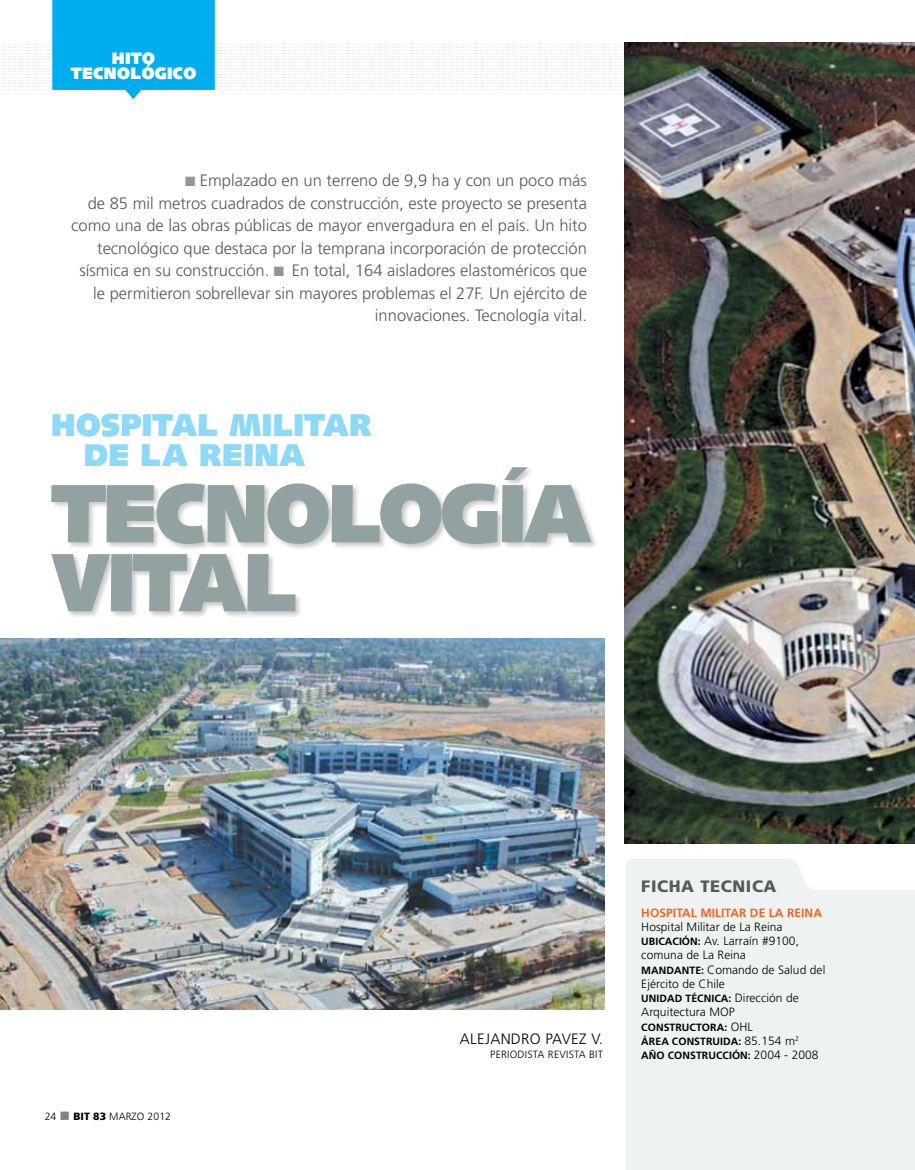
<style>
.page{position:relative;width:915px;height:1170px;background:#fff}
.page>*{position:absolute;margin:0;border:0;box-sizing:border-box;transform-origin:0 0}
.t1{font:900 82.5px/69px "Syntax";letter-spacing:-.03em;color:#92a1a2}
.t2{font:900 31.5px/30px "Syntax";letter-spacing:.005em;color:#8ed8f8}
.t3{font:300 16.5px/22.5px "Frutiger";color:#58595b;text-align:right}
.t4{font:900 16.5px/15px "Syntax";letter-spacing:.02em;color:#fff;text-align:center}
.t5{font:900 16.5px "Frutiger";letter-spacing:.035em;color:#58595b}
.t6{font:300 15px "Frutiger";letter-spacing:.02em;color:#000}
.t7{font:300 12px/14.2px "Frutiger";letter-spacing:.005em;color:#000}
.t8{font:700 12px "Frutiger";letter-spacing:.005em;color:#f26522}
.t9{font:700 10.5px/14.2px "Frutiger";letter-spacing:.005em;color:#000}
.t10{font:300 10.5px "Frutiger";letter-spacing:.02em;color:#000}
.s1{color:#939598}
.s2{color:#808285}
.s3{font-weight:900}
.s4{font-weight:700;font-size:10.5px}
.s5{font-weight:300;font-size:12px}
</style>
<div class="page">
<svg style="left:1px;top:0;width:912px;height:99px"></svg>
<div style="left:50px;top:466px;width:548px;height:153px;background:#000;opacity:.22"></div>
<img style="left:624px;top:43px;width:290px;height:800px">
<img style="left:0;top:638px;width:604px;height:371px">
<div style="left:626px;top:858px;width:288px;height:311px;background:#eef2f2"></div>
<p class="t4" style="left:71px;top:51px;width:127px">HITO<br>TECNOLÓGICO</p>
<p class="t3" style="left:71px;top:169px;width:517px"><span class="s1">■</span> Emplazado en un terreno de 9,9 ha y con un poco más<br>de 85 mil metros cuadrados de construcción, este proyecto se presenta como una de las obras públicas de mayor envergadura en el país. Un hito tecnológico que destaca por la temprana incorporación de protección sísmica en su construcción. <span class="s1">■</span> En total, 164 aisladores elastoméricos que le permitieron sobrellevar sin mayores problemas el 27F. Un ejército de innovaciones. Tecnología vital.</p>
<h2 class="t2" style="left:84px;top:410px;width:289px;text-indent:-33px">HOSPITAL MILITAR<br>DE LA REINA</h2>
<h1 class="t1" style="left:51px;top:479px;width:542px">TECNOLOGÍA<br>VITAL</h1>
<p class="t10" style="left:45px;top:1109px;width:128px">24 <span class="s2">■</span> <span class="s3">BIT 83</span> marzo 2012</p>
<p class="t6" style="left:460px;top:1030px;width:144px">Alejandro Pavez V.</p>
<p class="t10" style="left:490px;top:1048px;width:114px">Periodista Revista BiT</p>
<p class="t5" style="left:641px;top:875px;width:137px">FICHA TECNICA</p>
<p class="t8" style="left:641px;top:905px;width:182px">HOSPITAL MILITAR DE LA REINA</p>
<p class="t7" style="left:641px;top:919px;width:185px">Hospital M ilitar de La Reina<br><span class="s4">UBICACIÓN:</span> Av. Larraín #9100, comuna de La Reina<br><span class="s4">MANDANTE:</span> Comando de Salud del<br>Ejército de Chile</p>
<p class="t9" style="left:641px;top:991px;width:159px">UNIDAD TÉCNICA: <span class="s5">Dirección de</span></p>
<p class="t7" style="left:641px;top:1004px;width:95px">Arquitectura MO P</p>
<p class="t9" style="left:641px;top:1019px;width:179px">CONSTRUCTORA: <span class="s5">OHL<br></span>ÁREA CONSTRUIDA: <span class="s5">85.154 m</span><sup>2<br></sup>AÑO CONSTRUCCIÓN: <span class="s5">2004 - 2008</span></p>
</div>
